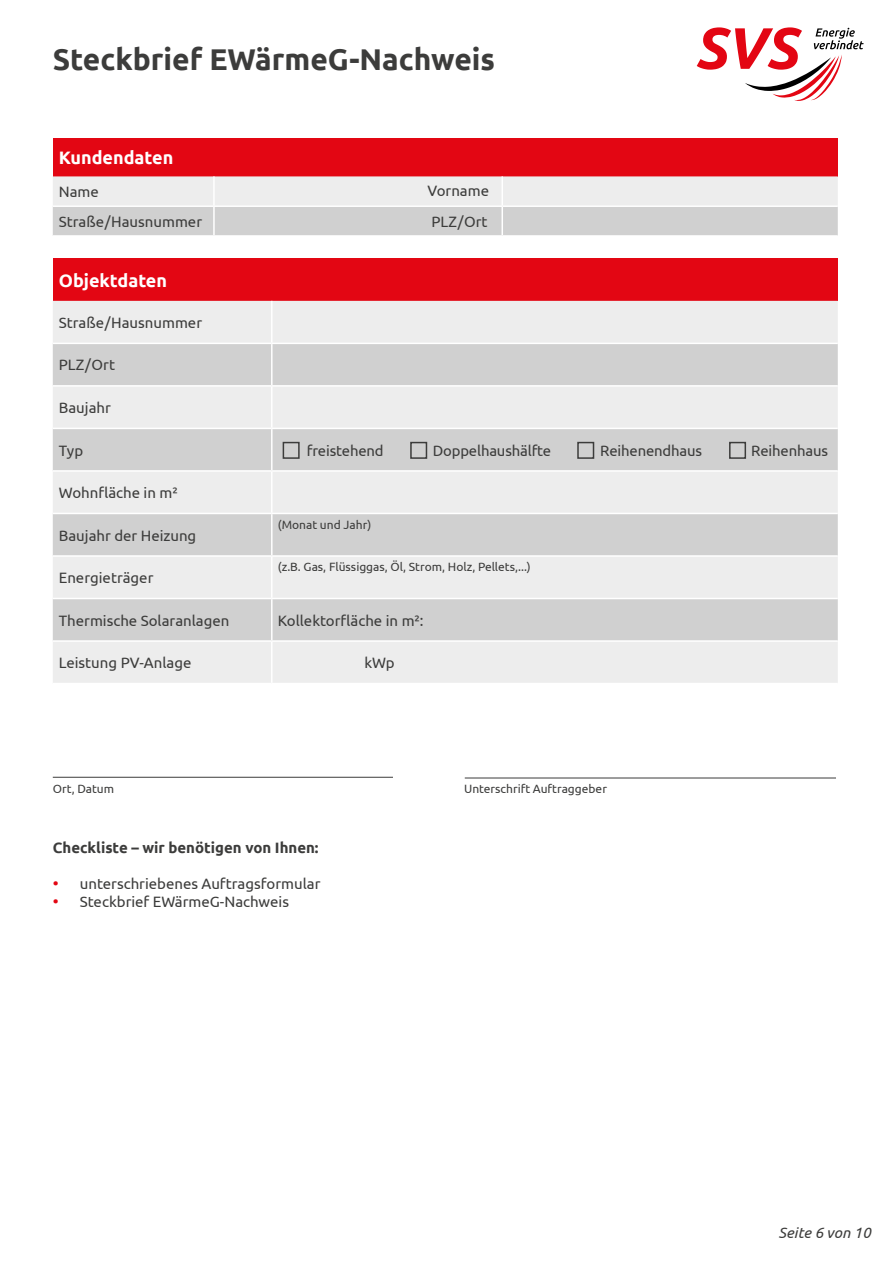
<style>
.page{position:relative;width:893px;height:1263px;background:#fff}
.page>*{position:absolute;margin:0;border:0;box-sizing:border-box;transform-origin:0 0}
.t1{font:700 30px "Ubuntu";color:#3c3c3b}
.t2{font:700 18px "Ubuntu";color:#fff}
.t3{font:15px "Ubuntu";color:#3c3c3b}
.t4{font:700 15px "Ubuntu";color:#3c3c3b}
.t5{font:italic 15px "Ubuntu";color:#3c3c3b}
.t6{font:12px "Ubuntu";color:#3c3c3b}
.s1{font-size:16.5px;color:#e30613}
</style>
<div class="page">
<div style="left:53px;top:138px;width:785px;height:38px;background:#e30613"></div>
<svg style="left:53px;top:176px;width:785px;height:59px;background:#dedddd"></svg>
<hr style="left:213px;top:176px;width:2px;height:29px;background:#fff">
<hr style="left:501px;top:176px;width:2px;height:29px;background:#fff">
<hr style="left:213px;top:207px;width:2px;height:28px;background:#fff">
<hr style="left:501px;top:207px;width:2px;height:28px;background:#fff">
<hr style="left:53px;top:205px;width:161px;height:2px;background:#fff">
<hr style="left:214px;top:205px;width:288px;height:2px;background:#fff">
<hr style="left:502px;top:205px;width:336px;height:2px;background:#fff">
<div style="left:53px;top:258px;width:785px;height:43px;background:#e30613"></div>
<svg style="left:53px;top:301px;width:785px;height:169px;background:#dedede"></svg>
<div style="left:53px;top:472px;width:785px;height:211px;background:#ededed"></div>
<svg style="left:53px;top:514px;width:785px;height:126px;background:#d9d9d9"></svg>
<hr style="left:53px;top:343px;width:219px;height:1px;background:#fff">
<hr style="left:272px;top:343px;width:566px;height:1px;background:#fff">
<hr style="left:53px;top:385px;width:219px;height:2px;background:#fff">
<hr style="left:272px;top:385px;width:566px;height:2px;background:#fff">
<hr style="left:53px;top:428px;width:219px;height:1px;background:#fff">
<hr style="left:272px;top:428px;width:566px;height:1px;background:#fff">
<hr style="left:53px;top:513px;width:219px;height:1px;background:#fff">
<hr style="left:272px;top:513px;width:566px;height:1px;background:#fff">
<hr style="left:53px;top:555px;width:219px;height:2px;background:#fff">
<hr style="left:272px;top:555px;width:566px;height:2px;background:#fff">
<hr style="left:53px;top:598px;width:219px;height:1px;background:#fff">
<hr style="left:272px;top:598px;width:566px;height:1px;background:#fff">
<hr style="left:53px;top:640px;width:219px;height:2px;background:#fff">
<hr style="left:272px;top:640px;width:566px;height:2px;background:#fff">
<hr style="left:271px;top:301px;width:2px;height:42px;background:#fff">
<hr style="left:271px;top:344px;width:2px;height:41px;background:#fff">
<hr style="left:271px;top:387px;width:2px;height:41px;background:#fff">
<hr style="left:271px;top:429px;width:2px;height:41px;background:#fff">
<hr style="left:271px;top:472px;width:2px;height:41px;background:#fff">
<hr style="left:271px;top:514px;width:2px;height:41px;background:#fff">
<hr style="left:271px;top:557px;width:2px;height:41px;background:#fff">
<hr style="left:271px;top:599px;width:2px;height:41px;background:#fff">
<hr style="left:271px;top:642px;width:2px;height:41px;background:#fff">
<hr style="left:53px;top:777px;width:340px;height:1px;background:#3c3c3b">
<hr style="left:465px;top:778px;width:371px;height:1px;background:#3c3c3b">
<div style="left:283px;top:442px;width:17px;height:17px;border:2px solid #3c3c3b"></div>
<div style="left:410px;top:442px;width:17px;height:17px;border:2px solid #3c3c3b"></div>
<div style="left:577px;top:442px;width:17px;height:17px;border:2px solid #3c3c3b"></div>
<div style="left:729px;top:442px;width:17px;height:17px;border:2px solid #3c3c3b"></div>
<svg style="left:697px;top:27px;width:167px;height:74px"></svg>
<h1 class="t1" style="left:53px;top:41px;width:444px">Steckbrief EWärmeG-Nachweis</h1>
<p class="t2" style="left:59px;top:147px;width:116px">Kundendaten</p>
<p class="t3" style="left:59px;top:183px;width:42px">Name</p>
<p class="t3" style="left:427px;top:181px;width:63px">Vorname</p>
<p class="t3" style="left:59px;top:212px;width:145px">Straße/Hausnummer</p>
<p class="t3" style="left:431px;top:212px;width:58px">PLZ/Ort</p>
<p class="t2" style="left:59px;top:269px;width:110px">Objektdaten</p>
<p class="t3" style="left:59px;top:313px;width:145px">Straße/Hausnummer</p>
<p class="t3" style="left:59px;top:356px;width:58px">PLZ/Ort</p>
<p class="t3" style="left:59px;top:399px;width:54px">Baujahr</p>
<p class="t3" style="left:59px;top:441px;width:26px">Typ</p>
<p class="t3" style="left:307px;top:441px;width:78px">freistehend</p>
<p class="t3" style="left:433px;top:441px;width:120px">Doppelhaushälfte</p>
<p class="t3" style="left:600px;top:441px;width:103px">Reihenendhaus</p>
<p class="t3" style="left:751px;top:441px;width:78px">Reihenhaus</p>
<p class="t3" style="left:59px;top:484px;width:120px">Wohnfläche in m²</p>
<p class="t3" style="left:59px;top:526px;width:139px">Baujahr der Heizung</p>
<p class="t6" style="left:278px;top:517px;width:95px">(Monat und Jahr)</p>
<p class="t3" style="left:59px;top:569px;width:96px">Energieträger</p>
<p class="t6" style="left:278px;top:560px;width:255px">(z.B. Gas, Flüssiggas, Öl, Strom, Holz, Pellets,...)</p>
<p class="t3" style="left:59px;top:611px;width:172px">Thermische Solaranlagen</p>
<p class="t3" style="left:278px;top:611px;width:147px">Kollektorfläche in m²:</p>
<p class="t3" style="left:59px;top:654px;width:134px">Leistung PV-Anlage</p>
<p class="t3" style="left:364px;top:654px;width:32px">kWp</p>
<p class="t6" style="left:53px;top:782px;width:63px">Ort, Datum</p>
<p class="t6" style="left:464px;top:782px;width:144px">Unterschrift Auftraggeber</p>
<p class="t4" style="left:53px;top:839px;width:267px">Checkliste – wir benötigen von Ihnen:</p>
<p class="t3" style="left:53px;top:875px;width:269px"><span class="s1">•</span> unterschriebenes Auftragsformular</p>
<p class="t3" style="left:53px;top:893px;width:238px"><span class="s1">•</span> Steckbrief EWärmeG-Nachweis</p>
<p class="t5" style="left:778px;top:1223px;width:94px">Seite 6 von 10</p>
</div>
